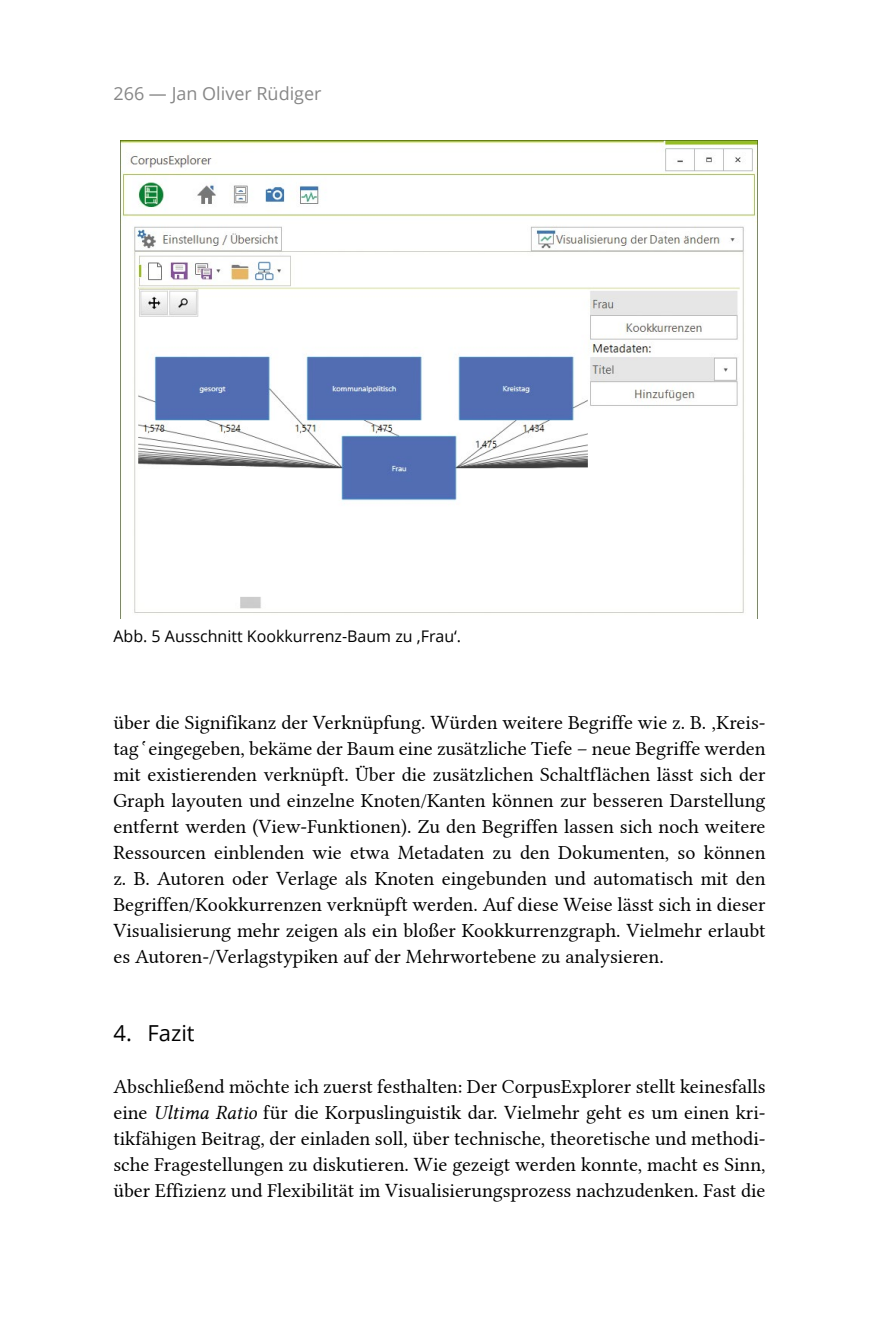
<style>
.page{position:relative;width:879px;height:1333px;background:#fff}
.page>*{position:absolute;margin:0;border:0;box-sizing:border-box;transform-origin:0 0}
.Ü1{font:22px "Open Sans";color:#000}
.Fließtext{font:20px/26px "Linux Libertine G";color:#000;text-align:justify}
.Fließtext_nach_Übers{font:20px/26px "Linux Libertine G";color:#000;text-align:justify}
.t1{font:18px "Open Sans";color:#878787}
.Legende{font:16px "Open Sans";color:#000}
.s1{font-family:"Linux Libertine GI"}
</style>
<div class="page">
<img style="left:120px;top:141px;width:638px;height:478px">
<p class="t1" style="left:113px;top:81px;width:210px">266 — Jan Oliver Rüdiger</p>
<p class="Legende" style="left:113px;top:625px;width:349px">Abb. 5 Ausschnitt Kookkurrenz-Baum zu ‚Frau‘.</p>
<p class="Fließtext" style="left:113px;top:709px;width:654px">über die Signifikanz der Verknüpfung. Würden weitere Begriffe wie z. B. ‚Kreis&shy;tag<span class="s1">‛</span> eingegeben, bekäme der Baum eine zusätzliche Tiefe – neue Begriffe werden mit existierenden verknüpft. Über die zusätzlichen Schaltflächen lässt sich der Graph layouten und einzelne Knoten/Kanten können zur besseren Darstellung entfernt werden (View-Funktionen). Zu den Begriffen lassen sich noch weitere Ressourcen einblenden wie etwa Metadaten zu den Dokumenten, so können z. B. Autoren oder Verlage als Knoten eingebunden und automatisch mit den Begriffen/Kookkurrenzen verknüpft werden. Auf diese Weise lässt sich in dieser Visualisierung mehr zeigen als ein bloßer Kookkurrenzgraph. Vielmehr erlaubt es Autoren-/Verlagstypiken auf der Mehrwortebene zu analysieren.</p>
<p class="Ü1" style="left:113px;top:1017px;width:83px">4. Fazit</p>
<p class="Fließtext_nach_Übers" style="left:113px;top:1073px;width:654px">Abschließend möchte ich zuerst festhalten: Der CorpusExplorer stellt keinesfalls eine <span class="s1">Ultima Ratio</span> für die Korpuslinguistik dar. Vielmehr geht es um einen kri&shy;tikfähigen Beitrag, der einladen soll, über technische, theoretische und methodi&shy;sche Fragestellungen zu diskutieren. Wie gezeigt werden konnte, macht es Sinn, über Effizienz und Flexibilität im Visualisierungsprozess nachzudenken. Fast die</p>
</div>
